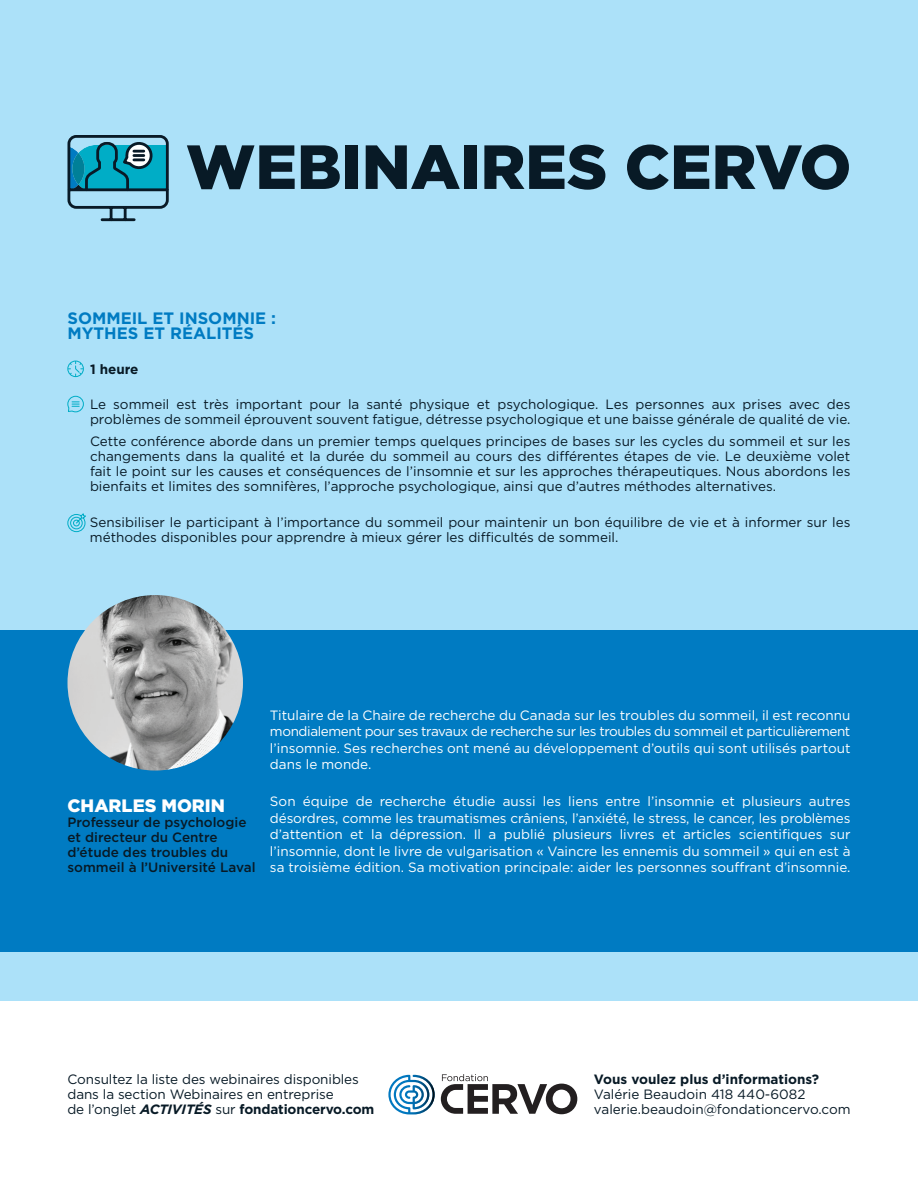
<style>
.page{position:relative;width:918px;height:1188px;background:#fff}
.page>*{position:absolute;margin:0;border:0;box-sizing:border-box;transform-origin:0 0}
.t1{font:900 62.25px "Gotham";color:#081a26}
.t2{font:900 18px "Gotham";color:#fff}
.t3{font:700 16.5px/15px "Gotham";color:#007bc2}
.t4{font:13.5px/15px "Gotham";color:#081a26}
.t5{font:13.5px/16.5px "Gotham";color:#fff;text-align:justify}
.t6{font:500 13.5px/15px "Gotham";color:#081a26}
.t7{font:700 13.5px "Gotham";color:#081a26}
.s1{font-weight:700;font-style:italic}
.s2{font-weight:700}
</style>
<div class="page">
<div style="left:0;top:0;width:918px;height:1000px;background:#ace1f9"></div>
<div style="left:0;top:630px;width:918px;height:322px;background:#007bc2"></div>
<svg style="left:67px;top:360px;width:17px;height:17px"></svg>
<svg style="left:67px;top:396px;width:17px;height:17px"></svg>
<svg style="left:67px;top:513px;width:19px;height:19px"></svg>
<svg style="left:388px;top:1075px;width:47px;height:39px"></svg>
<svg style="left:441px;top:1074px;width:136px;height:40px"></svg>
<svg style="left:67px;top:135px;width:102px;height:87px"></svg>
<img style="left:68px;top:595px;width:175px;height:176px;border-radius:88px">
<h1 class="t1" style="left:186px;top:124px;width:667px">WEBINAIRES CERVO</h1>
<p class="t3" style="left:68px;top:310px;width:210px">SOMMEIL ET INSOMNIE :<br>MYTHES ET RÉALITÉS</p>
<p class="t7" style="left:90px;top:360px;width:50px">1 heure</p>
<p class="t4" style="left:90px;top:397px;width:762px">Le sommeil est très important pour la santé physique et psychologique. Les personnes aux prises avec des problèmes de sommeil éprouvent souvent fatigue, détresse psychologique et une baisse générale de qualité de vie.</p>
<p class="t4" style="left:90px;top:434px;width:762px;text-align:justify">Cette conférence aborde dans un premier temps quelques principes de bases sur les cycles du sommeil et sur les changements dans la qualité et la durée du sommeil au cours des différentes étapes de vie. Le deuxième volet fait le point sur les causes et conséquences de l’insomnie et sur les approches thérapeutiques. Nous abordons les bienfaits et limites des somnifères, l’approche psychologique, ainsi que d’autres méthodes alternatives.</p>
<p class="t4" style="left:90px;top:514px;width:762px">Sensibiliser le participant à l’importance du sommeil pour maintenir un bon équilibre de vie et à informer sur les méthodes disponibles pour apprendre à mieux gérer les difficultés de sommeil.</p>
<h2 class="t2" style="left:68px;top:793px;width:159px">CHARLES MORIN</h2>
<p class="t6" style="left:68px;top:815px;width:190px">Professeur de psychologie et directeur du Centre d’étude des troubles du sommeil à l’Université Laval</p>
<p class="t5" style="left:270px;top:707px;width:582px">Titulaire de la Chaire de recherche du Canada sur les troubles du sommeil, il est reconnu mondialement pour ses travaux de recherche sur les troubles du sommeil et particulièrement l’insomnie. Ses recherches ont mené au développement d’outils qui sont utilisés partout dans le monde.</p>
<p class="t5" style="left:270px;top:793px;width:582px">Son équipe de recherche étudie aussi les liens entre l’insomnie et plusieurs autres désordres, comme les traumatismes crâniens, l’anxiété, le stress, le cancer, les problèmes d’attention et la dépression. Il a publié plusieurs livres et articles scientifiques sur l’insomnie, dont le livre de vulgarisation « Vaincre les ennemis du sommeil » qui en est à sa troisième édition. Sa motivation principale: aider les personnes souffrant d’insomnie.</p>
<p class="t4" style="left:67px;top:1071px;width:308px">Consultez la liste des webinaires disponibles dans la section Webinaires en entreprise<br>de l’onglet <span class="s1">ACTIVITÉS</span> sur <span class="s2">fondationcervo.com</span></p>
<p class="t7" style="left:594px;top:1070px;width:227px">Vous voulez plus d’informations?</p>
<p class="t4" style="left:594px;top:1086px;width:258px">Valérie Beaudoin 418 440-6082 valerie.beaudoin@fondationcervo.com</p>
</div>
